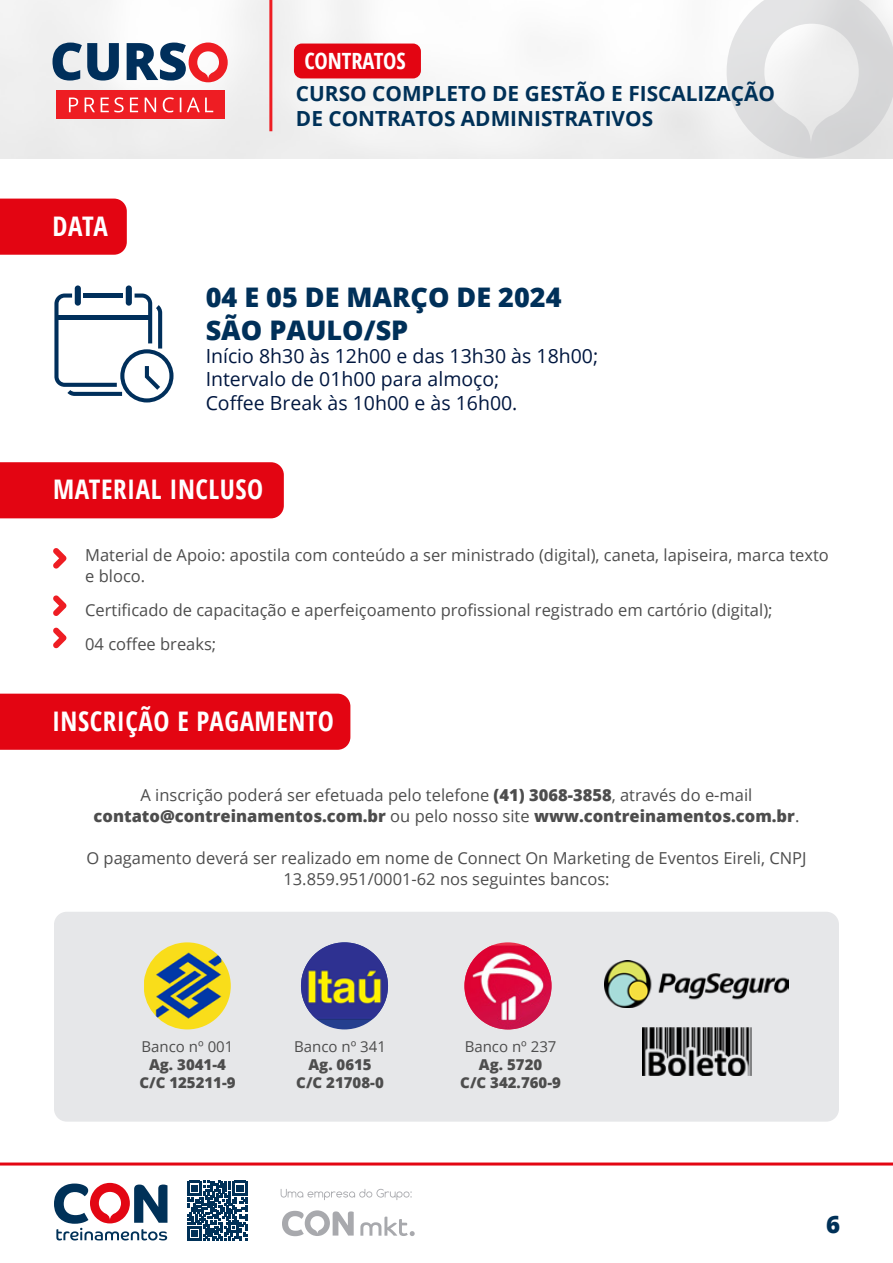
<style>
.page{position:relative;width:893px;height:1263px;background:#fff}
.page>*{position:absolute;margin:0;border:0;box-sizing:border-box;transform-origin:0 0}
.t1{font:700 condensed 27px "Open Sans";letter-spacing:.02em;color:#fff}
.t2{font:800 27px/32.4px "Open Sans";color:#003059}
.t3{font:800 24px "Open Sans";color:#003158}
.t4{font:700 condensed 22.35px "Open Sans";color:#fff}
.t5{font:700 20.85px/25px "Open Sans";color:#003158}
.t6{font:19.5px/23.4px "Open Sans";color:#001740}
.t7{font:16.5px/21px "Open Sans";color:#4d4d4d}
.t8{font:800 15px/18px "Open Sans";color:#4d4d4d;text-align:center}
.t9{font:15px "Open Sans";color:#4d4d4d}
.s1{font-weight:800}
</style>
<div class="page">
<img style="left:0;top:0;width:893px;height:158px">
<svg style="left:0;top:1162px;width:893px;height:79px"></svg>
<svg style="left:281px;top:1189px;width:131px;height:11px"></svg>
<svg style="left:360px;top:1216px;width:55px;height:20px"></svg>
<svg style="left:282px;top:1210px;width:72px;height:26px"></svg>
<svg style="left:54px;top:1183px;width:113px;height:57px"></svg>
<svg style="left:187px;top:1181px;width:60px;height:60px"></svg>
<hr style="left:269px;top:0;width:3px;height:131px;background:#ee1d23">
<svg style="left:52px;top:43px;width:176px;height:39px"></svg>
<div style="left:56px;top:90px;width:169px;height:28px;background:#ee1d23"></div>
<svg style="left:69px;top:97px;width:144px;height:15px"></svg>
<div style="left:294px;top:44px;width:127px;height:34px;background:#e30512;border-radius:8px"></div>
<div style="left:0;top:199px;width:127px;height:56px;background:#e30512"></div>
<svg style="left:54px;top:285px;width:119px;height:117px"></svg>
<div style="left:0;top:462px;width:284px;height:56px;background:#e30512"></div>
<svg style="left:53px;top:548px;width:13px;height:21px"></svg>
<svg style="left:53px;top:595px;width:13px;height:21px"></svg>
<svg style="left:53px;top:627px;width:13px;height:21px"></svg>
<div style="left:54px;top:912px;width:785px;height:209px;background:#e6e7e9;border-radius:13px"></div>
<div style="left:0;top:694px;width:350px;height:56px;background:#e30512"></div>
<img style="left:144px;top:942px;width:87px;height:87px">
<img style="left:301px;top:942px;width:87px;height:83px">
<img style="left:464px;top:945px;width:87px;height:84px">
<img style="left:604px;top:961px;width:185px;height:47px">
<img style="left:643px;top:1028px;width:108px;height:47px">
<h1 class="t1" style="left:52px;top:207px;width:57px">DATA</h1>
<h3 class="t4" style="left:304px;top:45px;width:103px">CONTRATOS</h3>
<p class="t5" style="left:296px;top:80px;width:481px">CURSO COMPLETO DE GESTÃO E FISCALIZAÇÃO<br>DE CONTRATOS ADMINISTRATIVOS</p>
<h1 class="t2" style="left:206px;top:280px;width:357px">04 E 05 DE MARÇO DE 2024<br>SÃO PAULO/SP</h1>
<p class="t6" style="left:206px;top:344px;width:394px">Início 8h30 às 12h00 e das 13h30 às 18h00;<br>Intervalo de 01h00 para almoço;<br>Coffee Break às 10h00 e às 16h00.</p>
<h1 class="t1" style="left:53px;top:470px;width:212px">MATERIAL INCLUSO</h1>
<p class="t7" style="left:85px;top:544px;width:745px">Material de Apoio: apostila com conteúdo a ser ministrado (digital), caneta, lapiseira, marca texto e bloco.</p>
<p class="t7" style="left:85px;top:593px;width:689px;line-height:33.8px">Certificado de capacitação e aperfeiçoamento profissional registrado em cartório (digital);<br>04 coffee breaks;</p>
<h1 class="t1" style="left:52px;top:702px;width:283px">INSCRIÇÃO E PAGAMENTO</h1>
<p class="t7" style="left:94px;top:784px;width:707px;text-align:center">A inscrição poderá ser efetuada pelo telefone <span class="s1">(41) 3068-3858</span>, através do e-mail <span class="s1">contato@contreinamentos.com.br</span> ou pelo nosso site <span class="s1">www.contreinamentos.com.br</span>.</p>
<p class="t7" style="left:87px;top:847px;width:721px;text-align:center">O pagamento deverá ser realizado em nome de Connect On Marketing de Eventos Eireli, CNPJ<br>13.859.951/0001-62 nos seguintes bancos:</p>
<p class="t9" style="left:142px;top:1036px;width:93px">Banco nº 001</p>
<p class="t8" style="left:139px;top:1054px;width:98px">Ag. 3041-4<br>C/C 125211-9</p>
<p class="t9" style="left:294px;top:1036px;width:93px">Banco nº 341</p>
<p class="t8" style="left:296px;top:1054px;width:89px">Ag. 0615<br>C/C 21708-0</p>
<p class="t9" style="left:465px;top:1036px;width:93px">Banco nº 237</p>
<p class="t8" style="left:460px;top:1054px;width:102px">Ag. 5720<br>C/C 342.760-9</p>
<h2 class="t3" style="left:826px;top:1206px;width:16px">6</h2>
</div>
